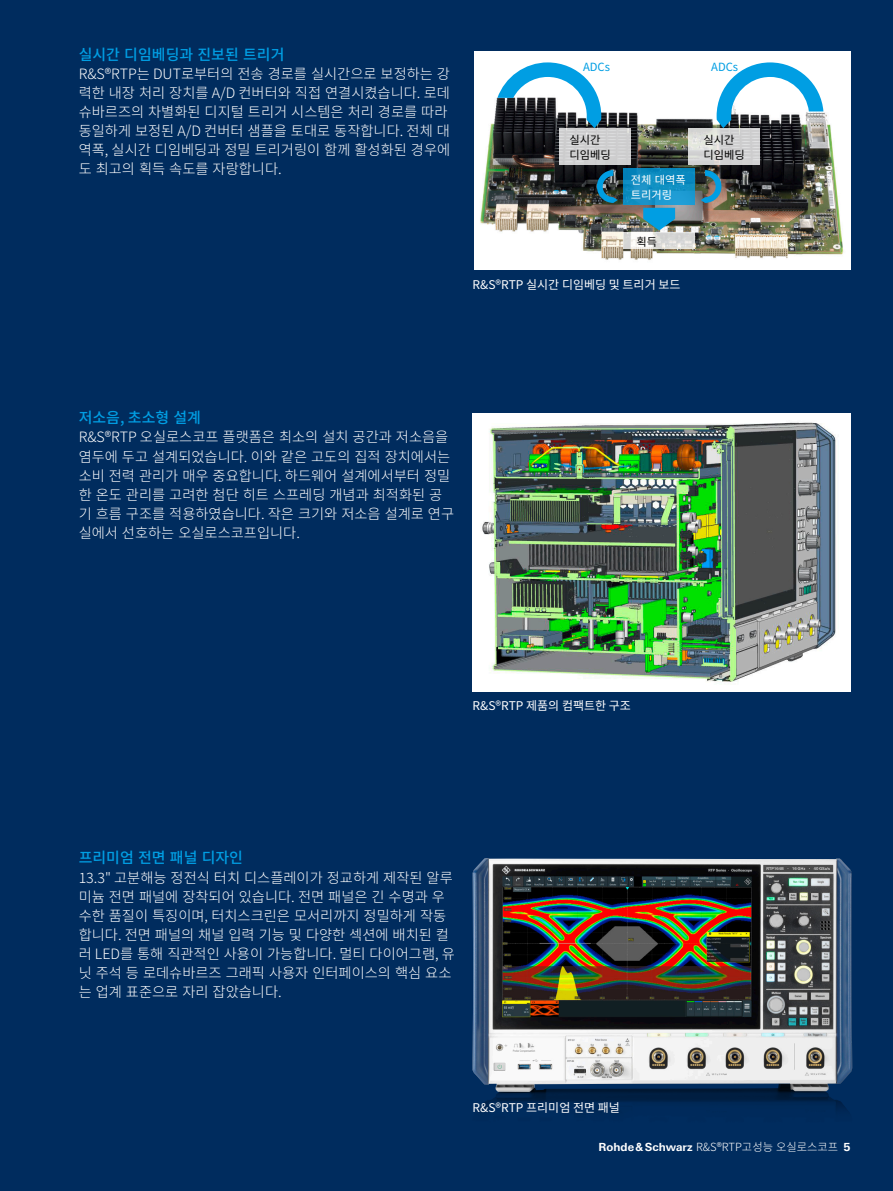
<style>
.page{position:relative;width:893px;height:1191px;background:#002c5e}
.page>*{position:absolute;margin:0;border:0;box-sizing:border-box;transform-origin:0 0}
.Absatzfett_cyan{font:500 15px "Source Han Sans K";color:#009ee3}
.Haupttext_ohne_Abstand{font:300 14.25px/19.2px "Source Han Sans K";color:#fff}
.Bildunterschrift{font:12px "Source Han Sans K";color:#fff}
.t1{font:300 11.25px "Source Han Sans K";color:#fff}
.Grafiktext_ohne_Raster{font:11.25px/14.7px "Source Han Sans K";color:#000}
.Grafiktext_ohne_Raster-2{font:11.25px/14.7px "Source Han Sans K";color:#fff}
.Grafiktext_ohne_Raster-3{font:11.25px "Source Han Sans K";color:#009ee3}
.s1{font-family:"Linotype Universfor RS";font-weight:700}
</style>
<div class="page">
<div style="left:474px;top:51px;width:376px;height:219px;background:#fff"></div>
<img style="left:480px;top:98px;width:364px;height:162px">
<svg style="left:643px;top:208px;width:32px;height:22px"></svg>
<svg style="left:688px;top:128px;width:72px;height:37px;background:#d5d6d5"></svg>
<div style="left:559px;top:128px;width:71px;height:37px;background:linear-gradient(to right,#d1d1d2,#d0d0d1)"></div>
<svg style="left:623px;top:168px;width:72px;height:37px;background:#118fc4"></svg>
<svg style="left:623px;top:232px;width:72px;height:17px"></svg>
<svg style="left:701px;top:170px;width:20px;height:33px"></svg>
<svg style="left:597px;top:170px;width:21px;height:33px"></svg>
<svg style="left:717px;top:62px;width:106px;height:66px"></svg>
<svg style="left:497px;top:62px;width:104px;height:66px"></svg>
<img style="left:472px;top:858px;width:380px;height:234px">
<img style="left:473px;top:413px;width:377px;height:278px">
<p class="Absatzfett_cyan" style="left:79px;top:46px;width:207px">실시간 디임베딩과 진보된 트리거</p>
<p class="Haupttext_ohne_Abstand" style="left:79px;top:64px;width:373px">R&amp;S®RTP는 DUT로부터의 전송 경로를 실시간으로 보정하는 강 력한 내장 처리 장치를 A/D 컨버터와 직접 연결시켰습니다. 로데 슈바르즈의 차별화된 디지털 트리거 시스템은 처리 경로를 따라 동일하게 보정된 A/D 컨버터 샘플을 토대로 동작합니다. 전체 대 역폭, 실시간 디임베딩과 정밀 트리거링이 함께 활성화된 경우에 도 최고의 획득 속도를 자랑합니다.</p>
<p class="Grafiktext_ohne_Raster-3" style="left:583px;top:61px;width:28px">ADCs</p>
<p class="Grafiktext_ohne_Raster-3" style="left:711px;top:61px;width:28px">ADCs</p>
<p class="Grafiktext_ohne_Raster" style="left:570px;top:133px;width:43px">실시간 디임베딩</p>
<p class="Grafiktext_ohne_Raster" style="left:703px;top:133px;width:43px">실시간 디임베딩</p>
<p class="Grafiktext_ohne_Raster-2" style="left:631px;top:173px;width:56px">전체 대역폭 트리거링</p>
<p class="Grafiktext_ohne_Raster" style="left:637px;top:234px;width:22px">획득</p>
<p class="Bildunterschrift" style="left:473px;top:278px;width:209px">R&amp;S®RTP 실시간 디임베딩 및 트리거 보드</p>
<p class="Absatzfett_cyan" style="left:79px;top:409px;width:124px">저소음, 초소형 설계</p>
<p class="Haupttext_ohne_Abstand" style="left:79px;top:428px;width:377px">R&amp;S®RTP 오실로스코프 플랫폼은 최소의 설치 공간과 저소음을 염두에 두고 설계되었습니다. 이와 같은 고도의 집적 장치에서는 소비 전력 관리가 매우 중요합니다. 하드웨어 설계에서부터 정밀 한 온도 관리를 고려한 첨단 히트 스프레딩 개념과 최적화된 공 기 흐름 구조를 적용하였습니다. 작은 크기와 저소음 설계로 연구 실에서 선호하는 오실로스코프입니다.</p>
<p class="Bildunterschrift" style="left:473px;top:699px;width:160px">R&amp;S®RTP 제품의 컴팩트한 구조</p>
<p class="Absatzfett_cyan" style="left:79px;top:849px;width:166px">프리미엄 전면 패널 디자인</p>
<p class="Haupttext_ohne_Abstand" style="left:79px;top:868px;width:378px">13.3" 고분해능 정전식 터치 디스플레이가 정교하게 제작된 알루 미늄 전면 패널에 장착되어 있습니다. 전면 패널은 긴 수명과 우 수한 품질이 특징이며, 터치스크린은 모서리까지 정밀하게 작동 합니다. 전면 패널의 채널 입력 기능 및 다양한 섹션에 배치된 컬 러 LED를 통해 직관적인 사용이 가능합니다. 멀티 다이어그램, 유 닛 주석 등 로데슈바르즈 그래픽 사용자 인터페이스의 핵심 요소 는 업계 표준으로 자리 잡았습니다.</p>
<p class="Bildunterschrift" style="left:473px;top:1101px;width:149px">R&amp;S®RTP 프리미엄 전면 패널</p>
<p class="t1" style="left:599px;top:1140px;width:253px"><span class="s1">Rohde&amp;Schwarz</span> R&amp;S®RTP고성능 오실로스코프 <span class="s1">5</span></p>
</div>
